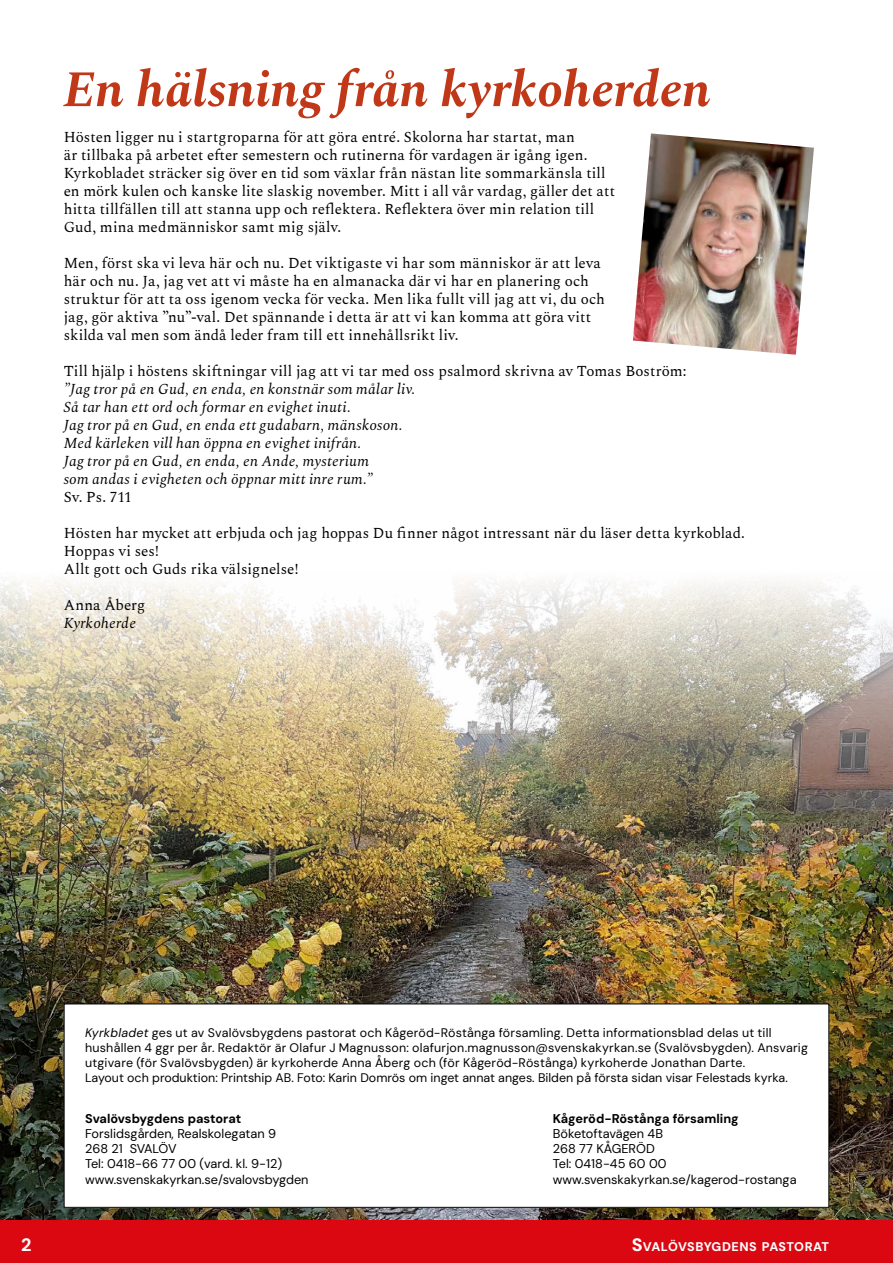
<style>
.page{position:relative;width:893px;height:1263px;background:#fff}
.page>*{position:absolute;margin:0;border:0;box-sizing:border-box;transform-origin:0 0}
.t1{font:italic 700 51px "Spectral";color:#c03818}
.t2{font:800 18px "DM Sans";color:#fff}
.t3{font:15px/18px "Spectral";letter-spacing:.005em;color:#000}
.t4{font:italic 15px/18px "Spectral";letter-spacing:.02em;color:#000}
.t5{font:12.75px/15.3px "DM Sans";color:#000}
.t6{font:700 12.75px "DM Sans";color:#000}
.t7{font:800 12.6px "DM Sans";letter-spacing:.02em;color:#fff}
.t8{font:12.45px/15px "DM Sans";letter-spacing:.015em;color:#000}
.s1{font-style:italic}
.s2{font-size:18px}
</style>
<div class="page">
<img style="left:0;top:580px;width:893px;height:640px">
<div style="left:0;top:1220px;width:893px;height:43px;background:#db0812"></div>
<div style="left:64px;top:1004px;width:765px;height:203px;background:#fff"></div>
<div style="left:64px;top:1003px;width:765px;height:205px;border:1px solid #000"></div>
<img style="left:633px;top:133px;width:181px;height:222px">
<h1 class="t1" style="left:64px;top:52px;width:648px">En hälsning från kyrkoherden</h1>
<p class="t3" style="left:64px;top:127px;width:553px">Hösten ligger nu i startgroparna för att göra entré. Skolorna har startat, man<br>är tillbaka på arbetet efter semestern och rutinerna för vardagen är igång igen.<br>Kyrkobladet sträcker sig över en tid som växlar från nästan lite sommarkänsla till en mörk kulen och kanske lite slaskig november. Mitt i all vår vardag, gäller det att hitta tillfällen till att stanna upp och reflektera. Reflektera över min relation till Gud, mina medmänniskor samt mig själv.</p>
<p class="t3" style="left:64px;top:253px;width:542px">Men, först ska vi leva här och nu. Det viktigaste vi har som människor är att leva här och nu. Ja, jag vet att vi måste ha en almanacka där vi har en planering och struktur för att ta oss igenom vecka för vecka. Men lika fullt vill jag att vi, du och jag, gör aktiva ”nu”-val. Det spännande i detta är att vi kan komma att göra vitt skilda val men som ändå leder fram till ett innehållsrikt liv.</p>
<p class="t3" style="left:64px;top:361px;width:624px">Till hjälp i höstens skiftningar vill jag att vi tar med oss psalmord skrivna av Tomas Boström:</p>
<p class="t4" style="left:64px;top:379px;width:353px">”Jag tror på en Gud, en enda, en konstnär som målar liv.<br>Så tar han ett ord och formar en evighet inuti.<br>Jag tror på en Gud, en enda ett gudabarn, mänskoson.<br>Med kärleken vill han öppna en evighet inifrån.<br>Jag tror på en Gud, en enda, en Ande, mysterium<br>som andas i evigheten och öppnar mitt inre rum.”</p>
<p class="t3" style="left:64px;top:487px;width:69px">Sv. Ps. 711</p>
<p class="t3" style="left:64px;top:523px;width:683px">Hösten har mycket att erbjuda och jag hoppas Du finner något intressant när du läser detta kyrkoblad.<br>Hoppas vi ses!<br>Allt gott och Guds rika välsignelse!</p>
<p class="t3" style="left:64px;top:595px;width:83px">Anna Åberg</p>
<p class="t4" style="left:64px;top:613px;width:74px">Kyrkoherde</p>
<p class="t8" style="left:85px;top:1025px;width:724px"><span class="s1">Kyrkbladet</span> ges ut av Svalövsbygdens pastorat och Kågeröd-Röstånga församling. Detta informationsblad delas ut till hushållen 4 ggr per år. Redaktör är Olafur J Magnusson: olafurjon.magnusson@svenskakyrkan.se (Svalövsbygden). Ansvarig utgivare (för Svalövsbygden) är kyrkoherde Anna Åberg och (för Kågeröd-Röstånga) kyrkoherde Jonathan Darte.<br>Layout och produktion: Printship AB. Foto: Karin Domrös om inget annat anges. Bilden på första sidan visar Felestads kyrka.</p>
<p class="t6" style="left:553px;top:1110px;width:187px">Kågeröd-Röstånga församling</p>
<p class="t5" style="left:553px;top:1126px;width:245px">Böketoftavägen 4B<br>268 77 KÅGERÖD<br>Tel: 0418-45 60 00 www.svenskakyrkan.se/kagerod-rostanga</p>
<p class="t6" style="left:85px;top:1110px;width:158px">Svalövsbygdens pastorat</p>
<p class="t5" style="left:85px;top:1126px;width:225px">Forslidsgården, Realskolegatan 9<br>268 21 SVALÖV<br>Tel: 0418-66 77 00 (vard. kl. 9-12) www.svenskakyrkan.se/svalovsbygden</p>
<p class="t2" style="left:21px;top:1233px;width:12px">2</p>
<p class="t7" style="left:632px;top:1239px;width:199px"><span class="s2">S</span>VALÖVSBYGDENS PASTORAT</p>
</div>
